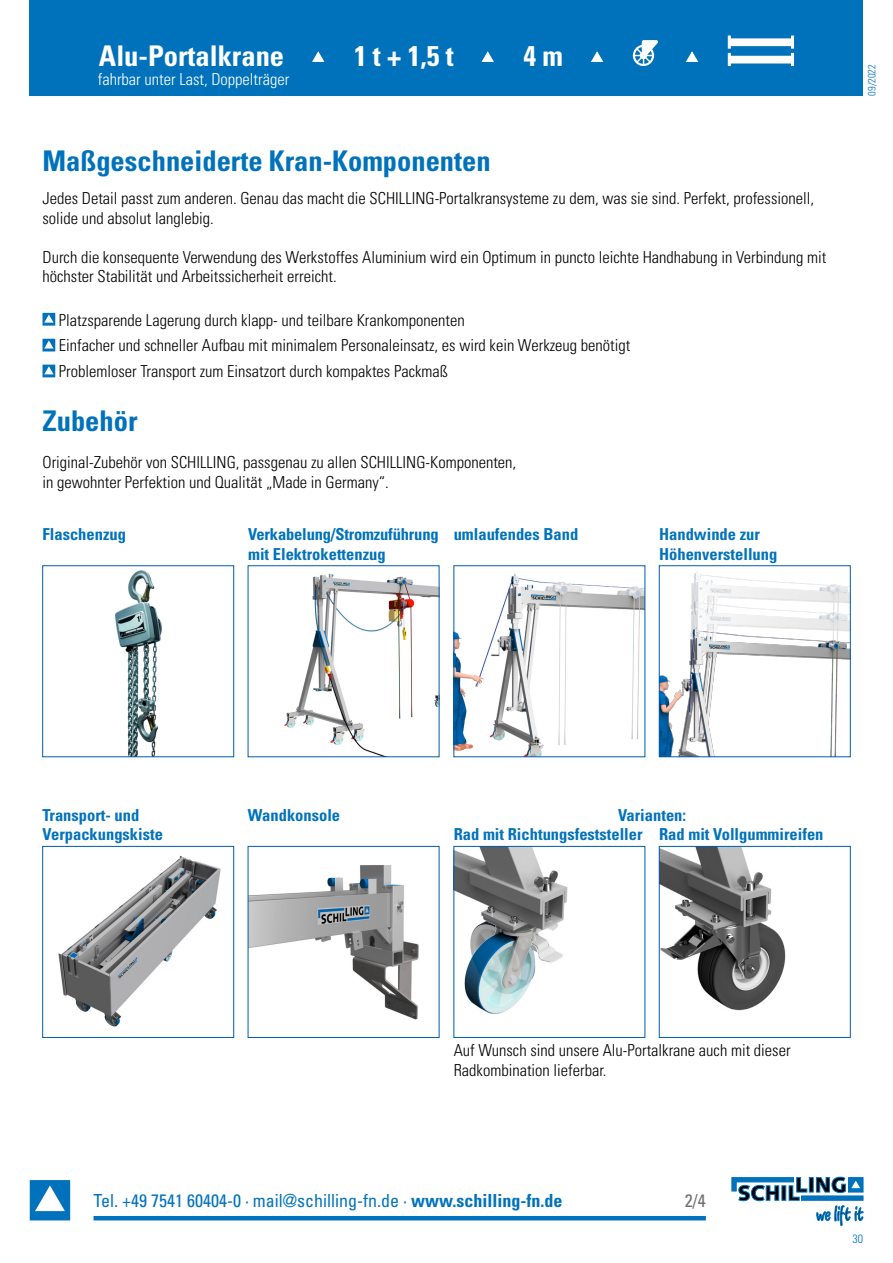
<style>
.page{position:relative;width:893px;height:1263px;background:#fff}
.page>*{position:absolute;margin:0;border:0;box-sizing:border-box;transform-origin:0 0}
.t1{font:700 condensed 28.5px "Univers";color:#0072bc}
.t2{font:700 condensed 28.5px "Univers";color:#fff}
.t3{font:condensed 18px "Univers";color:#0072bc}
.t4{font:condensed 18px "Univers";color:#6e6e6e}
.t5{font:300 condensed 16.5px/19.5px "Univers";color:#000}
.t6{font:700 condensed 16.5px/19.5px "Univers";color:#0072bc}
.t7{font:300 condensed 16.5px "Univers";color:#fff}
.t8{font:300 condensed 12px "Univers";color:#0072bc}
.t9{font:300 condensed 10.5px "Univers";color:#0072bc}
.s1{font-weight:700}
</style>
<div class="page">
<hr style="left:94px;top:1216px;width:612px;height:4px;background:#0072bc">
<svg style="left:30px;top:1180px;width:40px;height:40px"></svg>
<div style="left:809px;top:1177px;width:4px;height:15px;border:1px solid #0072bc"></div>
<hr style="left:801px;top:1196px;width:62px;height:4px;background:#0072bc">
<svg style="left:732px;top:1177px;width:75px;height:24px"></svg>
<svg style="left:816px;top:1177px;width:47px;height:16px"></svg>
<svg style="left:816px;top:1205px;width:47px;height:21px"></svg>
<img style="left:115px;top:570px;width:47px;height:185px">
<img style="left:284px;top:573px;width:153px;height:182px">
<img style="left:456px;top:574px;width:187px;height:181px">
<img style="left:661px;top:571px;width:187px;height:184px">
<div style="left:659px;top:566px;width:191px;height:191px;border:1px solid #005dac"></div>
<img style="left:58px;top:855px;width:163px;height:172px">
<div style="left:43px;top:846px;width:191px;height:191px;border:1px solid #005dac"></div>
<img style="left:250px;top:865px;width:169px;height:155px">
<svg style="left:43px;top:313px;width:12px;height:13px"></svg>
<svg style="left:43px;top:339px;width:12px;height:12px"></svg>
<svg style="left:43px;top:365px;width:12px;height:12px"></svg>
<img style="left:456px;top:848px;width:112px;height:166px">
<img style="left:661px;top:848px;width:125px;height:163px">
<div style="left:659px;top:846px;width:191px;height:191px;border:1px solid #005dac"></div>
<div style="left:30px;top:0;width:833px;height:96px;background:#0072bc"></div>
<svg style="left:313px;top:52px;width:11px;height:10px"></svg>
<svg style="left:482px;top:52px;width:11px;height:10px"></svg>
<svg style="left:591px;top:52px;width:12px;height:10px"></svg>
<svg style="left:633px;top:40px;width:25px;height:26px"></svg>
<svg style="left:686px;top:52px;width:12px;height:10px"></svg>
<svg style="left:728px;top:36px;width:66px;height:30px"></svg>
<h1 class="t2" style="left:99px;top:38px;width:187px">Alu-Portalkrane</h1>
<h1 class="t2" style="left:354px;top:38px;width:101px">1 t + 1,5 t</h1>
<h1 class="t2" style="left:523px;top:38px;width:41px">4 m</h1>
<p class="t7" style="left:98px;top:69px;width:193px">fahrbar unter Last, Doppelträger</p>
<h1 class="t1" style="left:43px;top:143px;width:450px">Maßgeschneiderte Kran-Komponenten</h1>
<p class="t5" style="left:43px;top:188px;width:773px">Jedes Detail passt zum anderen. Genau das macht die SCHILLING-Portalkransysteme zu dem, was sie sind. Perfekt, professionell, solide und absolut langlebig.</p>
<p class="t5" style="left:43px;top:247px;width:785px">Durch die konsequente Verwendung des Werkstoffes Aluminium wird ein Optimum in puncto leichte Handhabung in Verbindung mit höchster Stabilität und Arbeitssicherheit erreicht.</p>
<p class="t5" style="left:59px;top:307px;width:573px;line-height:26px">Platzsparende Lagerung durch klapp- und teilbare Krankomponenten<br>Einfacher und schneller Aufbau mit minimalem Personaleinsatz, es wird kein Werkzeug benötigt<br>Problemloser Transport zum Einsatzort durch kompaktes Packmaß</p>
<h1 class="t1" style="left:43px;top:404px;width:96px">Zubehör</h1>
<p class="t5" style="left:43px;top:452px;width:475px">Original-Zubehör von SCHILLING, passgenau zu allen SCHILLING-Komponenten, in gewohnter Perfektion und Qualität „Made in Germany“.</p>
<p class="t6" style="left:43px;top:524px;width:85px">Flaschenzug</p>
<p class="t6" style="left:248px;top:524px;width:192px">Verkabelung/Stromzuführung mit Elektrokettenzug</p>
<p class="t6" style="left:454px;top:524px;width:126px">umlaufendes Band</p>
<p class="t6" style="left:659px;top:524px;width:120px">Handwinde zur<br>Höhenverstellung</p>
<p class="t9" style="left:866px;top:96px;width:33px;rotate:-90deg">09/2022</p>
<p class="t6" style="left:43px;top:805px;width:122px">Transport- und<br>Verpackungskiste</p>
<p class="t6" style="left:248px;top:805px;width:94px">Wandkonsole</p>
<p class="t6" style="left:618px;top:805px;width:70px">Varianten:</p>
<p class="t6" style="left:454px;top:824px;width:371px">Rad mit Richtungsfeststeller Rad mit Vollgummireifen</p>
<p class="t5" style="left:454px;top:1040px;width:338px">Auf Wunsch sind unsere Alu-Portalkrane auch mit dieser<br>Radkombination lieferbar.</p>
<p class="t3" style="left:94px;top:1190px;width:470px">Tel. +49 7541 60404-0 · mail@schilling-fn.de · <span class="s1">www.schilling-fn.de</span></p>
<p class="t4" style="left:685px;top:1190px;width:22px">2/4</p>
<p class="t8" style="left:852px;top:1231px;width:12px">30</p>
</div>
